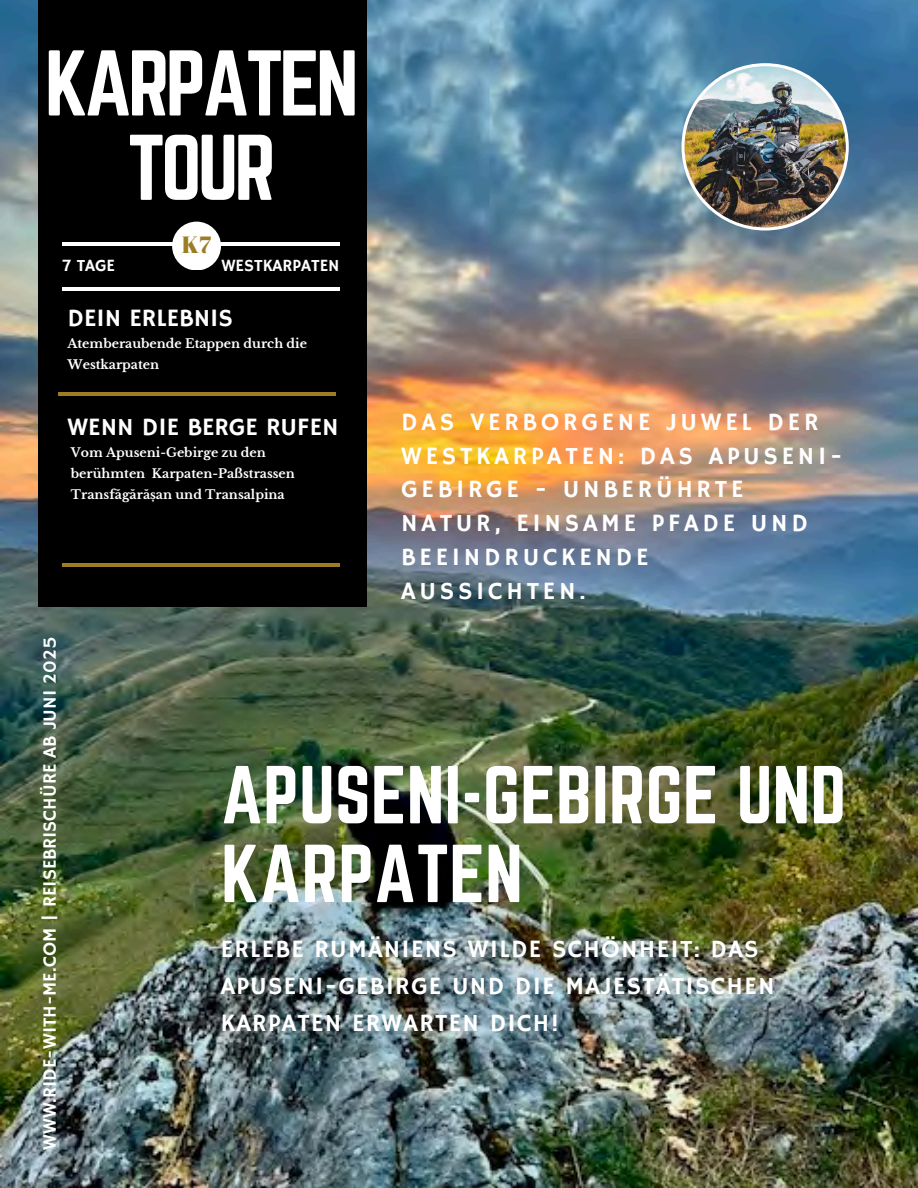
<style>
.page{position:relative;width:918px;height:1188px;background:#fff}
.page>*{position:absolute;margin:0;border:0;box-sizing:border-box;transform-origin:0 0}
.t1{font:81.45px/84.3px "Norwester";letter-spacing:-.05em;color:#fff;text-align:center}
.t2{font:71.85px/78.8px "Norwester";color:#fff}
.t3{font:24.9px/33.8px "Hammersmith One";letter-spacing:.15em;color:#fff}
.t4{font:24.9px/37px "Hammersmith One";letter-spacing:.05em;color:#fff}
.t5{font:24.9px "Hammersmith One";color:#fff}
.t6{font:23.55px "Abril Fatface";color:#9c7d23}
.t7{font:18.9px "Hammersmith One";color:#fff}
.t8{font:17.1px "Hammersmith One";color:#fff}
.t9{font:700 12.45px/20.7px "Libre Baskerville";color:#fff}
</style>
<div class="page">
<img style="left:0;top:0;width:918px;height:1188px">
<div style="left:38px;top:0;width:328px;height:607px;background:#000"></div>
<hr style="left:62px;top:242px;width:278px;height:3px;background:#fff">
<div style="left:172px;top:222px;width:48px;height:48px;background:#fff;border-radius:50%"></div>
<hr style="left:58px;top:392px;width:278px;height:3px;background:#9c7d23">
<hr style="left:62px;top:563px;width:278px;height:3px;background:#9c7d23">
<hr style="left:62px;top:287px;width:278px;height:3px;background:#fff">
<img style="left:681px;top:63px;width:168px;height:168px">
<h3 class="t1" style="left:45px;top:41px;width:316px">KARPATEN<br>TOUR</h3>
<p class="t6" style="left:182px;top:228px;width:31px">K7</p>
<h3 class="t8" style="left:62px;top:255px;width:54px">7 TAGE</h3>
<p class="t5" style="left:67px;top:303px;width:167px">DEIN ERLEBNIS</p>
<p class="t9" style="left:67px;top:333px;width:241px">Atemberaubende Etappen durch die<br>Westkarpaten</p>
<h3 class="t8" style="left:221px;top:255px;width:120px">WESTKARPATEN</h3>
<h4 class="t5" style="left:67px;top:413px;width:273px">WENN DIE BERGE RUFEN</h4>
<p class="t9" style="left:71px;top:443px;width:226px">Vom Apuseni-Gebirge zu den berühmten Karpaten-Paßstrassen<br>Transfăgărășan und Transalpina</p>
<h2 class="t3" style="left:401px;top:406px;width:443px">DAS VERBORGENE JUWEL DER<br>WESTKARPATEN: DAS APUSENI-<br>GEBIRGE - UNBERÜHRTE<br>NATUR, EINSAME PFADE UND<br>BEEINDRUCKENDE<br>AUSSICHTEN.</h2>
<h4 class="t7" style="left:39px;top:1150px;width:515px;rotate:-90deg">WWW.RIDE-WITH-ME.COM | REISEBRISCHÜRE AB JUNI 2025</h4>
<h3 class="t2" style="left:221px;top:755px;width:627px">APUSENI-GEBIRGE UND<br>KARPATEN</h3>
<h4 class="t4" style="left:221px;top:931px;width:555px">ERLEBE RUMÄNIENS WILDE SCHÖNHEIT: DAS<br>APUSENI-GEBIRGE UND DIE MAJESTÄTISCHEN<br>KARPATEN ERWARTEN DICH!</h4>
</div>
